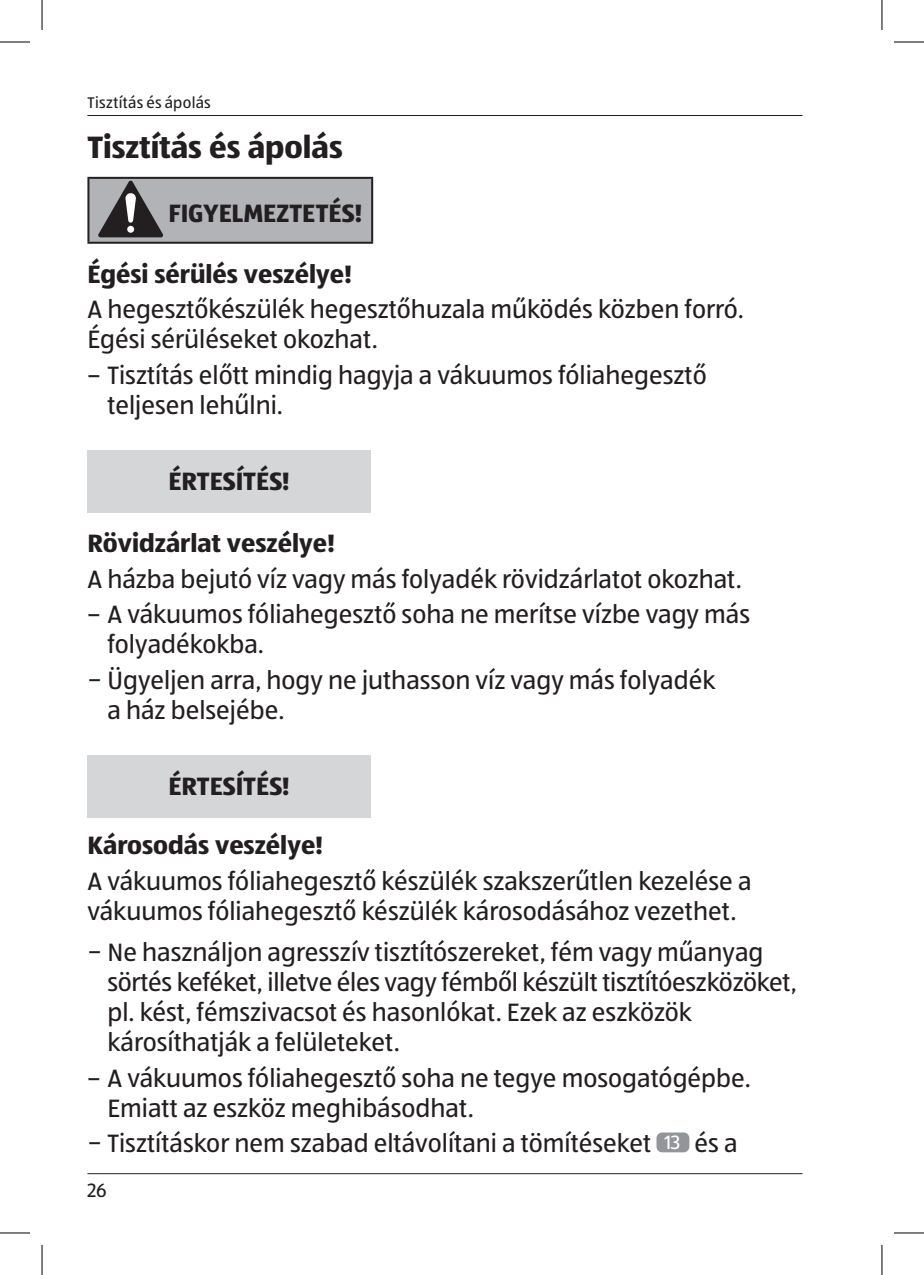
<style>
.page{position:relative;width:924px;height:1275px;background:#fff}
.page>*{position:absolute;margin:0;border:0;box-sizing:border-box;transform-origin:0 0}
.t1{font:700 32px "ALDISUEDOT";color:#231f20}
.t2{font:26px/30px "ALDISUEDOT";color:#231f20}
.t3{font:700 26px "ALDISUEDOT";color:#231f20}
.t4{font:20px "ALDISUEDOT";color:#231f20}
.t5{font:16px "ALDISUEDOT";letter-spacing:.015em;color:#231f20}
.s1{font-size:20px;color:#fff}
</style>
<div class="page">
<hr style="left:87px;top:115px;width:715px;height:1px;background:#231f20">
<hr style="left:87px;top:1173px;width:715px;height:1px;background:#231f20">
<div style="left:88px;top:178px;width:284px;height:65px;background:#b2b3b7"></div>
<hr style="left:87px;top:177px;width:286px;height:2px;background:#231f20">
<hr style="left:87px;top:179px;width:2px;height:63px;background:#231f20">
<hr style="left:371px;top:179px;width:2px;height:63px;background:#231f20">
<hr style="left:87px;top:242px;width:286px;height:2px;background:#231f20">
<svg style="left:98px;top:180px;width:65px;height:57px"></svg>
<div style="left:87px;top:450px;width:284px;height:63px;background:#d5d6d8"></div>
<div style="left:87px;top:755px;width:284px;height:62px;background:#d5d6d8"></div>
<div style="left:656px;top:1132px;width:33px;height:20px;background:#939598;border-radius:6px"></div>
<hr style="left:0;top:42px;width:30px;height:1px;background:#000">
<hr style="left:893px;top:42px;width:30px;height:1px;background:#000">
<hr style="left:0;top:1232px;width:30px;height:1px;background:#000">
<hr style="left:893px;top:1232px;width:30px;height:1px;background:#000">
<hr style="left:42px;top:0;width:1px;height:30px;background:#000">
<hr style="left:42px;top:1245px;width:1px;height:30px;background:#000">
<hr style="left:881px;top:0;width:1px;height:30px;background:#000">
<hr style="left:881px;top:1245px;width:1px;height:30px;background:#000">
<p class="t5" style="left:87px;top:92px;width:125px">Tisztítás és ápolás</p>
<p class="t1" style="left:87px;top:125px;width:257px">Tisztítás és ápolás</p>
<p class="t3" style="left:168px;top:195px;width:195px">FIGYELMEZTETÉS!</p>
<p class="t3" style="left:87px;top:256px;width:266px">Égési sérülés veszélye!</p>
<p class="t2" style="left:87px;top:294px;width:657px">A hegesztőkészülék hegesztőhuzala működés közben forró.<br>Égési sérüléseket okozhat.</p>
<p class="t2" style="left:107px;top:359px;width:600px;text-indent:-20px">– Tisztítás előtt mindig hagyja a vákuumos fóliahegesztő teljesen lehűlni.</p>
<p class="t3" style="left:168px;top:464px;width:123px">ÉRTESÍTÉS!</p>
<p class="t3" style="left:87px;top:525px;width:249px">Rövidzárlat veszélye!</p>
<p class="t2" style="left:87px;top:563px;width:656px">A házba bejutó víz vagy más folyadék rövidzárlatot okozhat.</p>
<p class="t2" style="left:107px;top:599px;width:644px;text-indent:-20px">– A vákuumos fóliahegesztő soha ne merítse vízbe vagy más folyadékokba.</p>
<p class="t2" style="left:107px;top:664px;width:609px;text-indent:-20px">− Ügyeljen arra, hogy ne juthasson víz vagy más folyadék a ház belsejébe.</p>
<p class="t3" style="left:168px;top:769px;width:123px">ÉRTESÍTÉS!</p>
<p class="t3" style="left:87px;top:827px;width:237px">Károsodás veszélye!</p>
<p class="t2" style="left:87px;top:865px;width:665px">A vákuumos fóliahegesztő készülék szakszerűtlen kezelése a vákuumos fóliahegesztő készülék károsodásához vezethet.</p>
<p class="t2" style="left:107px;top:936px;width:690px;text-indent:-20px">− Ne használjon agresszív tisztítószereket, fém vagy műanyag sörtés keféket, illetve éles vagy fémből készült tisztítóeszközöket, pl. kést, fémszivacsot és hasonlókat. Ezek az eszközök károsíthatják a felületeket.</p>
<p class="t2" style="left:107px;top:1062px;width:644px;text-indent:-20px">– A vákuumos fóliahegesztő soha ne tegye mosogatógépbe.<br>Emiatt az eszköz meghibásodhat.</p>
<p class="t2" style="left:87px;top:1127px;width:651px">− Tisztításkor nem szabad eltávolítani a tömítéseket <span class="s1">13</span> és a</p>
<p class="t4" style="left:87px;top:1177px;width:21px">26</p>
</div>
